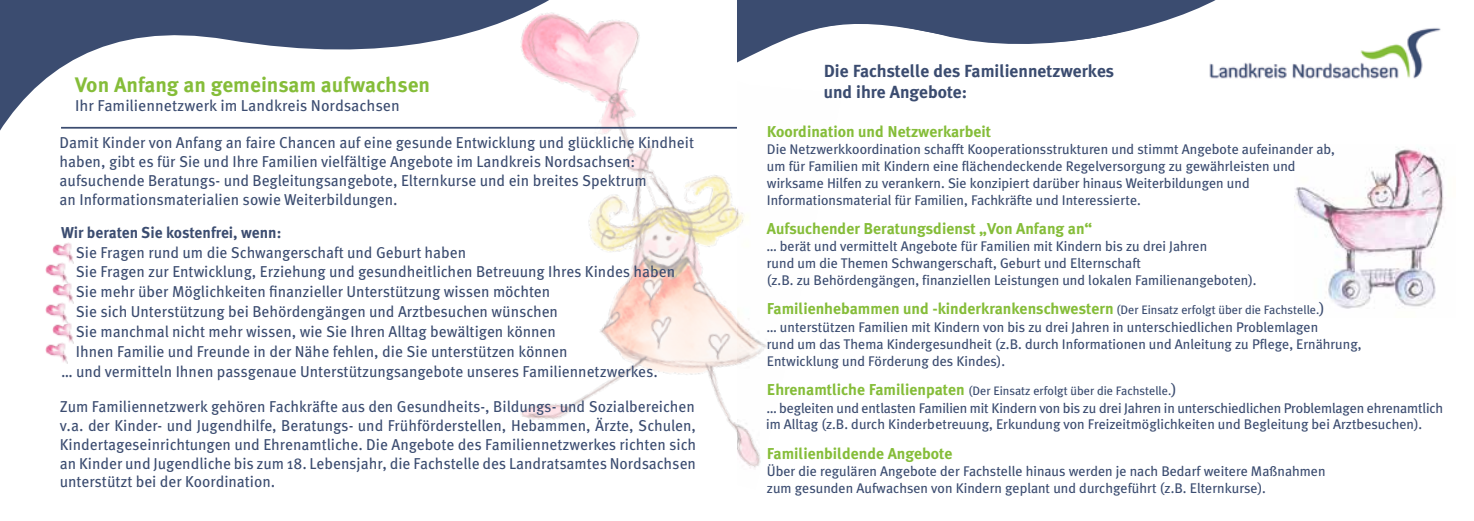
<style>
.page{position:relative;width:1474px;height:521px;background:#fff}
.page>*{position:absolute;margin:0;border:0;box-sizing:border-box;transform-origin:0 0}
.t1{font:700 21px "Meta Pro";color:#85bd39}
.t2{font:700 21px "Meta Plus";color:#85bd39}
.t3{font:700 17.5px/21px "Meta Plus";color:#3b4c70}
.t4{font:15.75px/18.9px "Meta Pro";color:#3b4c70}
.t5{font:15.75px/32.9px "Meta Plus";color:#3b4c70}
.t6{font:700 15.75px "Meta Plus";color:#85bd39}
.t7{font:700 15.75px "Meta Pro";color:#3b4c70}
.t8{font:700 15.75px "Meta Plus";color:#3b4c70}
.t9{font:14px/16.8px "Meta Plus";color:#3b4c70}
.t10{font:12.25px "Meta Plus";color:#3b4c70}
.s1{font-weight:400;font-size:12.25px;color:#3b4c70}
.s2{font-weight:400;color:#3b4c70}
.s3{font-weight:700;font-size:15.75px;color:#85bd39}
.s4{font-size:15.75px}
</style>
<div class="page">
<img style="left:1294px;top:147px;width:150px;height:162px">
<img style="left:1209px;top:28px;width:232px;height:51px">
<svg style="left:0;top:0;width:424px;height:131px"></svg>
<svg style="left:863px;top:0;width:368px;height:63px"></svg>
<img style="left:424px;top:0;width:439px;height:468px">
<img style="left:52px;top:242px;width:22px;height:21px">
<img style="left:52px;top:282px;width:22px;height:21px">
<img style="left:52px;top:322px;width:22px;height:21px">
<img style="left:46px;top:262px;width:22px;height:21px">
<img style="left:46px;top:302px;width:22px;height:21px">
<img style="left:46px;top:342px;width:22px;height:21px">
<hr style="left:61px;top:127px;width:676px;height:2px;background:#3b4c70">
<h1 class="t2" style="left:341px;top:72px;width:87px">fwachsen</h1>
<p class="t5" style="left:132px;top:90px;width:262px">iennetzwerk im Landkreis Nordsachsen</p>
<h1 class="t1" style="left:75px;top:71px;width:356px">Von Anfang an gemeinsam aufwachsen</h1>
<p class="t4" style="left:75px;top:96px;width:326px">Ihr Familiennetzwerk im Landkreis Nordsachsen</p>
<p class="t4" style="left:60px;top:133px;width:636px">Damit Kinder von Anfang an faire Chancen auf eine gesunde Entwicklung und glückliche Kindheit haben, gibt es für Sie und Ihre Familien vielfältige Angebote im Landkreis Nordsachsen: aufsuchende Beratungs- und Begleitungsangebote, Elternkurse und ein breites Spektrum<br>an Informationsmaterialien sowie Weiterbildungen.</p>
<p class="t5" style="left:200px;top:126px;width:392px">ang an faire Chancen auf eine gesunde Entwicklung haben,</p>
<p class="t5" style="left:60px;top:145px;width:532px">gibt es für Sie und Ihre Familien vie fältig Angebote im Landkreis No dsachsen:</p>
<p class="t5" style="left:193px;top:164px;width:462px">ngs- und Begleitungsangebote, Elternkurse und ein breites Spektrum</p>
<p class="t5" style="left:298px;top:183px;width:104px">eiterbildungen.</p>
<p class="t8" style="left:197px;top:223px;width:90px">enfrei, wenn:</p>
<p class="t5" style="left:130px;top:236px;width:343px">en rund um die Schwangerschaft und Geburt haben</p>
<p class="t5" style="left:130px;top:257px;width:554px">en zur Entwicklung, Erziehung und gesundheitlichen Betreuung Ihres Kindes haben</p>
<p class="t5" style="left:77px;top:278px;width:481px">Sie mehr über Möglichkeiten finanzieller Unterstützung wissen möchten</p>
<p class="t5" style="left:77px;top:298px;width:489px">Sie sich Unterstützung bei Behördengängen und Arztbesuchen wünschen</p>
<p class="t5" style="left:77px;top:319px;width:486px">Sie manchmal nicht mehr wissen, wie Sie Ihren Alltag bewältigen können</p>
<p class="t5" style="left:77px;top:340px;width:497px">Ihnen Familie und Freunde in der Nähe fehlen, die Sie unterstützen können</p>
<p class="t5" style="left:267px;top:358px;width:421px;text-indent:-207px">… und vermitteln Ihnen passgenaue Unterstützungsangebote unseres Familiennetzwerkes.<br>Fachkräfte aus den Gesundheits-, Bildungs- und Sozialbereichen</p>
<p class="t5" style="left:85px;top:410px;width:603px">der Kinder- und Jugendhilfe, Beratungs- und Frühförderstellen, Hebammen, Ärzte, Schulen,</p>
<p class="t5" style="left:134px;top:429px;width:554px">seinrichtungen und Ehrenamtliche. Die Angebote des Familiennetzwerkes richten</p>
<p class="t5" style="left:59px;top:448px;width:629px">sich an Kinder nd Jugendliche bis zum 18. Lebensjahr, die Fachst lle des Landrat amtes Nord-</p>
<p class="t5" style="left:59px;top:467px;width:277px">sachsen unterstützt bei der K ordination.</p>
<p class="t7" style="left:61px;top:222px;width:222px">Wir beraten Sie kostenfrei, wenn:</p>
<p class="t4" style="left:76px;top:243px;width:392px">Sie Fragen rund um die Schwangerschaft und Geburt haben</p>
<p class="t4" style="left:76px;top:263px;width:600px">Sie Fragen zur Entwicklung, Erziehung und gesundheitlichen Betreuung Ihres Kindes haben</p>
<p class="t4" style="left:76px;top:282px;width:476px">Sie mehr über Möglichkeiten finanzieller Unterstützung wissen möchten</p>
<p class="t4" style="left:76px;top:302px;width:483px">Sie sich Unterstützung bei Behördengängen und Arztbesuchen wünschen</p>
<p class="t4" style="left:76px;top:322px;width:481px">Sie manchmal nicht mehr wissen, wie Sie Ihren Alltag bewältigen können</p>
<p class="t4" style="left:76px;top:342px;width:493px">Ihnen Familie und Freunde in der Nähe fehlen, die Sie unterstützen können</p>
<p class="t4" style="left:61px;top:362px;width:598px">… und vermitteln Ihnen passgenaue Unterstützungsangebote unseres Familiennetzwerkes.</p>
<p class="t4" style="left:60px;top:397px;width:638px;text-align:justify">Zum Familiennetzwerk gehören Fachkräfte aus den Gesundheits-, Bildungs- und Sozialbereichen v.a. der Kinder- und Jugendhilfe, Beratungs- und Frühförderstellen, Hebammen, Ärzte, Schulen, Kindertageseinrichtungen und Ehrenamtliche. Die Angebote des Familiennetzwerkes richten sich an Kinder und Jugendliche bis zum 18. Lebensjahr, die Fachstelle des Landratsamtes Nordsachsen unterstützt bei der Koordination.</p>
<p class="t3" style="left:823px;top:60px;width:292px">Die Fachstelle des Familiennetzwerkes und ihre Angebote:</p>
<p class="t6" style="left:767px;top:122px;width:226px">Koordination und Netzwerkarbeit</p>
<p class="t9" style="left:767px;top:141px;width:569px">Die Netzwerkkoordination schafft Kooperationsstrukturen und stimmt Angebote aufeinander ab, um für Familien mit Kindern eine flächendeckende Regelversorgung zu gewährleisten und wirksame Hilfen zu verankern. Sie konzipiert darüber hinaus Weiterbildungen und Informationsmaterial für Familien, Fachkräfte und Interessierte.</p>
<p class="t6" style="left:767px;top:219px;width:327px">Aufsuchender Beratungsdienst „Von Anfang an“</p>
<p class="t9" style="left:767px;top:238px;width:491px">… berät und vermittelt Angebote für Familien mit Kindern bis zu drei Jahren<br>rund um die Themen Schwangerschaft, Geburt und Elternschaft<br>(z.B. zu Behördengängen, finanziellen Leistungen und lokalen Familienangeboten).</p>
<p class="t6" style="left:767px;top:300px;width:559px">Familienhebammen und -kinderkrankenschwestern <span class="s1">(Der Einsatz erfolgt über die Fachstelle.</span><span class="s2">)</span></p>
<p class="t9" style="left:767px;top:319px;width:596px">… unterstützen Familien mit Kindern von bis zu drei Jahren in unterschiedlichen Problemlagen<br>rund um das Thema Kindergesundheit (z.B. durch Informationen und Anleitung zu Pflege, Ernährung,<br>Entwicklung und Förderung des Kindes).</p>
<p class="t10" style="left:767px;top:384px;width:411px"><span class="s3">Ehrenamtliche Familienpaten</span> (Der Einsatz erfolgt über die Fachstelle.<span class="s4">)</span></p>
<p class="t9" style="left:766px;top:399px;width:678px">… begleiten und entlasten Familien mit Kindern von bis zu drei Jahren in unterschiedlichen Problemlagen ehrenamtlich im Alltag (z.B. durch Kinderbetreuung, Erkundung von Freizeitmöglichkeiten und Begleitung bei Arztbesuchen).</p>
<p class="t6" style="left:767px;top:444px;width:187px">Familienbildende Angebote</p>
<p class="t9" style="left:767px;top:463px;width:560px">Über die regulären Angebote der Fachstelle hinaus werden je nach Bedarf weitere Maßnahmen zum gesunden Aufwachsen von Kindern geplant und durchgeführt (z.B. Elternkurse).</p>
</div>
